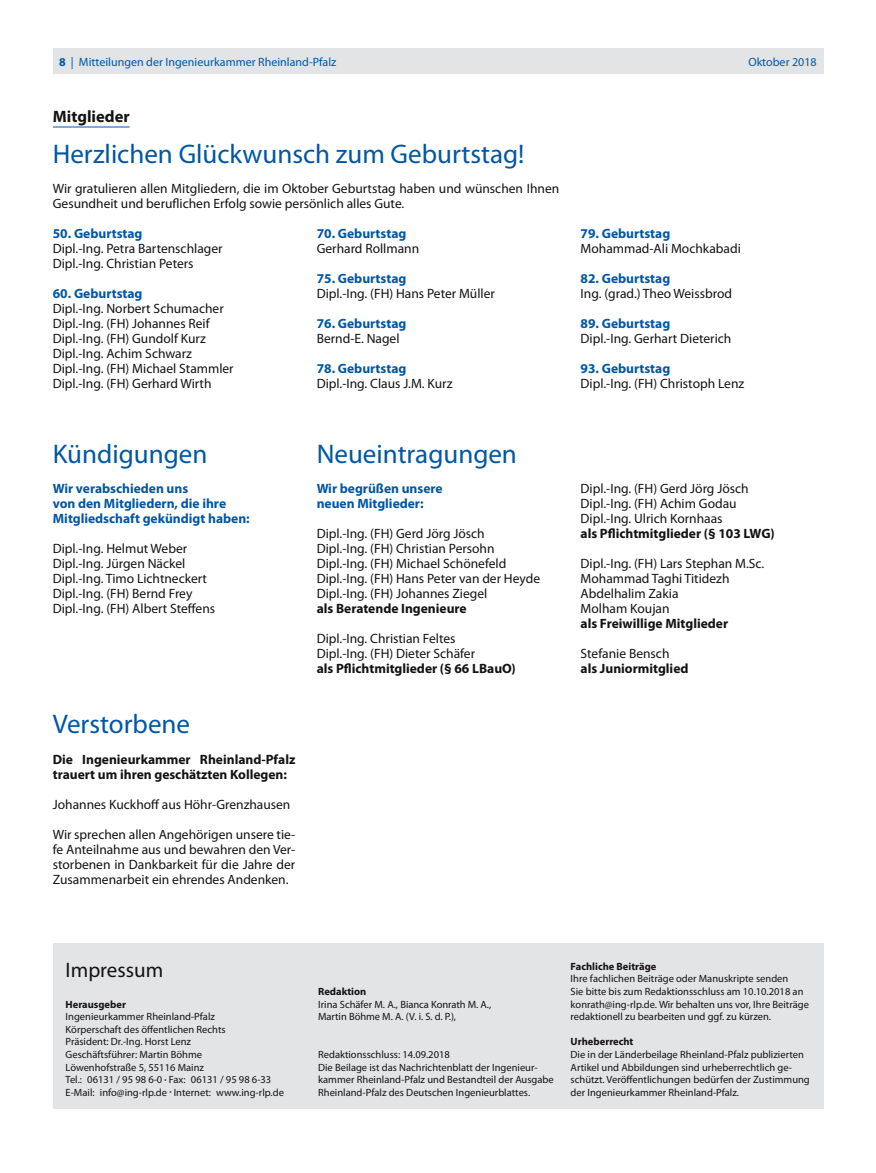
<style>
.page{position:relative;width:876px;height:1173px;background:#fff}
.page>*{position:absolute;margin:0;border:0;box-sizing:border-box;transform-origin:0 0}
.t1{font:27px "Myriad Pro";color:#0057a5}
.t2{font:21px "Myriad Pro";color:#141215}
.t3{font:700 16.5px "Myriad Pro";color:#141215}
.t4{font:13.5px/15px "Myriad Pro";color:#141215}
.t5{font:700 13.5px/15px "Myriad Pro";color:#0057a5}
.t6{font:700 13.5px/15px "Myriad Pro";color:#141215}
.t7{font:12px "Myriad Pro";color:#0057a5}
.t8{font:10.5px/12.6px "Myriad Pro";color:#141215}
.t9{font:700 10.5px "Myriad Pro";color:#141215}
.s1{font-weight:700}
.s2{font-size:7.5px}
</style>
<div class="page">
<div style="left:53px;top:49px;width:769px;height:25px;background:#e3e4e5"></div>
<hr style="left:53px;top:127px;width:77px;height:1px;background:#0057a5">
<div style="left:53px;top:943px;width:769px;height:165px;background:#e3e4e5"></div>
<p class="t7" style="left:59px;top:55px;width:278px"><span class="s1">8</span> | Mitteilungen der Ingenieurkammer Rheinland-Pfalz</p>
<p class="t7" style="left:748px;top:55px;width:70px">Oktober 2018</p>
<p class="t3" style="left:53px;top:107px;width:78px">Mitglieder</p>
<h1 class="t1" style="left:53px;top:140px;width:473px">Herzlichen Glückwunsch zum Geburtstag!</h1>
<p class="t4" style="left:53px;top:182px;width:507px">Wir gratulieren allen Mitgliedern, die im Oktober Geburtstag haben und wünschen Ihnen<br>Gesundheit und beruflichen Erfolg sowie persönlich alles Gute.</p>
<p class="t5" style="left:53px;top:226px;width:91px">50. Geburtstag</p>
<p class="t4" style="left:53px;top:242px;width:171px">Dipl.-Ing. Petra Bartenschlager<br>Dipl.-Ing. Christian Peters</p>
<p class="t5" style="left:53px;top:286px;width:91px">60. Geburtstag</p>
<p class="t4" style="left:53px;top:302px;width:182px">Dipl.-Ing. Norbert Schumacher<br>Dipl.-Ing. (FH) Johannes Reif<br>Dipl.-Ing. (FH) Gundolf Kurz<br>Dipl.-Ing. Achim Schwarz<br>Dipl.-Ing. (FH) Michael Stammler<br>Dipl.-Ing. (FH) Gerhard Wirth</p>
<p class="t5" style="left:316px;top:226px;width:91px">70. Geburtstag</p>
<p class="t4" style="left:316px;top:242px;width:104px">Gerhard Rollmann</p>
<p class="t5" style="left:316px;top:271px;width:91px">75. Geburtstag</p>
<p class="t4" style="left:316px;top:287px;width:180px">Dipl.-Ing. (FH) Hans Peter Müller</p>
<p class="t5" style="left:316px;top:316px;width:91px">76. Geburtstag</p>
<p class="t4" style="left:316px;top:332px;width:84px">Bernd-E. Nagel</p>
<p class="t5" style="left:316px;top:361px;width:91px">78. Geburtstag</p>
<p class="t4" style="left:316px;top:377px;width:137px">Dipl.-Ing. Claus J.M. Kurz</p>
<h1 class="t1" style="left:53px;top:440px;width:156px">Kündigungen</h1>
<p class="t5" style="left:53px;top:481px;width:198px">Wir verabschieden uns<br>von den Mitgliedern, die ihre<br>Mitgliedschaft gekündigt haben:</p>
<p class="t4" style="left:53px;top:542px;width:164px">Dipl.-Ing. Helmut Weber<br>Dipl.-Ing. Jürgen Näckel<br>Dipl.-Ing. Timo Lichtneckert<br>Dipl.-Ing. (FH) Bernd Frey<br>Dipl.-Ing. (FH) Albert Steffens</p>
<h1 class="t1" style="left:53px;top:710px;width:139px">Verstorbene</h1>
<p class="t6" style="left:53px;top:751px;width:244px">Die Ingenieurkammer Rheinland-Pfalz trauert um ihren geschätzten Kollegen:</p>
<p class="t4" style="left:53px;top:797px;width:239px">Johannes Kuckhoff aus Höhr-Grenzhausen</p>
<p class="t4" style="left:53px;top:827px;width:244px;text-align:justify">Wir sprechen allen Angehörigen unsere tie&shy;fe Anteilnahme aus und bewahren den Ver&shy;storbenen in Dankbarkeit für die Jahre der Zusammenarbeit ein ehrendes Andenken.</p>
<h1 class="t1" style="left:316px;top:440px;width:202px">Neueintragungen</h1>
<p class="t5" style="left:316px;top:481px;width:127px">Wir begrüßen unsere neuen Mitglieder:</p>
<p class="t4" style="left:316px;top:527px;width:225px">Dipl.-Ing. (FH) Gerd Jörg Jösch<br>Dipl.-Ing. (FH) Christian Persohn Dipl.-Ing. (FH) Michael Schönefeld Dipl.-Ing. (FH) Hans Peter van der Heyde Dipl.-Ing. (FH) Johannes Ziegel</p>
<p class="t6" style="left:316px;top:601px;width:151px">als Beratende Ingenieure</p>
<p class="t4" style="left:316px;top:632px;width:160px">Dipl.-Ing. Christian Feltes<br>Dipl.-Ing. (FH) Dieter Schäfer</p>
<p class="t6" style="left:316px;top:661px;width:200px">als Pflichtmitglieder (§ 66 LBauO)</p>
<p class="t5" style="left:580px;top:226px;width:91px">79. Geburtstag</p>
<p class="t4" style="left:580px;top:242px;width:162px">Mohammad-Ali Mochkabadi</p>
<p class="t5" style="left:580px;top:271px;width:91px">82. Geburtstag</p>
<p class="t4" style="left:580px;top:287px;width:153px">Ing. (grad.) Theo Weissbrod</p>
<p class="t5" style="left:580px;top:316px;width:91px">89. Geburtstag</p>
<p class="t4" style="left:580px;top:332px;width:152px">Dipl.-Ing. Gerhart Dieterich</p>
<p class="t5" style="left:580px;top:361px;width:91px">93. Geburtstag</p>
<p class="t4" style="left:580px;top:377px;width:165px">Dipl.-Ing. (FH) Christoph Lenz</p>
<p class="t4" style="left:580px;top:482px;width:169px">Dipl.-Ing. (FH) Gerd Jörg Jösch<br>Dipl.-Ing. (FH) Achim Godau<br>Dipl.-Ing. Ulrich Kornhaas</p>
<p class="t6" style="left:580px;top:526px;width:196px">als Pflichtmitglieder (§ 103 LWG)</p>
<p class="t4" style="left:580px;top:557px;width:185px">Dipl.-Ing. (FH) Lars Stephan M.Sc.<br>Mohammad Taghi Titidezh<br>Abdelhalim Zakia<br>Molham Koujan</p>
<p class="t6" style="left:580px;top:616px;width:149px">als Freiwillige Mitglieder</p>
<p class="t4" style="left:580px;top:647px;width:90px">Stefanie Bensch</p>
<p class="t6" style="left:580px;top:661px;width:109px">als Juniormitglied</p>
<h2 class="t2" style="left:66px;top:958px;width:99px">Impressum</h2>
<p class="t9" style="left:66px;top:998px;width:62px">Herausgeber</p>
<p class="t8" style="left:66px;top:1010px;width:220px">Ingenieurkammer Rheinland-Pfalz<br>Körperschaft des öffentlichen Rechts<br>Präsident: Dr.-Ing. Horst Lenz<br>Geschäftsführer: Martin Böhme<br>Löwenhofstraße 5, 55116 Mainz<br>Tel.: 06131 / 95 98 6-0 <span class="s2">•</span> Fax: 06131 / 95 98 6-33<br>E-Mail: info@ing-rlp.de <span class="s2">•</span> Internet: www.ing-rlp.de</p>
<p class="t9" style="left:318px;top:985px;width:50px">Redaktion</p>
<p class="t8" style="left:318px;top:998px;width:174px">Irina Schäfer M. A., Bianca Konrath M. A.,<br>Martin Böhme M. A. (V. i. S. d. P.),</p>
<p class="t8" style="left:318px;top:1048px;width:237px">Redaktionsschluss: 14.09.2018<br>Die Beilage ist das Nachrichtenblatt der Ingenieur&shy;kammer Rheinland-Pfalz und Bestandteil der Ausgabe Rheinland-Pfalz des Deutschen Ingenieurblattes.</p>
<p class="t9" style="left:570px;top:960px;width:87px">Fachliche Beiträge</p>
<p class="t8" style="left:570px;top:973px;width:240px">Ihre fachlichen Beiträge oder Manuskripte senden<br>Sie bitte bis zum Redaktionsschluss am 10.10.2018 an konrath@ing-rlp.de. Wir behalten uns vor, Ihre Beiträge redaktionell zu bearbeiten und ggf. zu kürzen.</p>
<p class="t9" style="left:570px;top:1036px;width:64px">Urheberrecht</p>
<p class="t8" style="left:570px;top:1048px;width:240px">Die in der Länderbeilage Rheinland-Pfalz publizierten Artikel und Abbildungen sind urheberrechtlich ge&shy;schützt. Veröffentlichungen bedürfen der Zustimmung der Ingenieurkammer Rheinland-Pfalz.</p>
</div>
